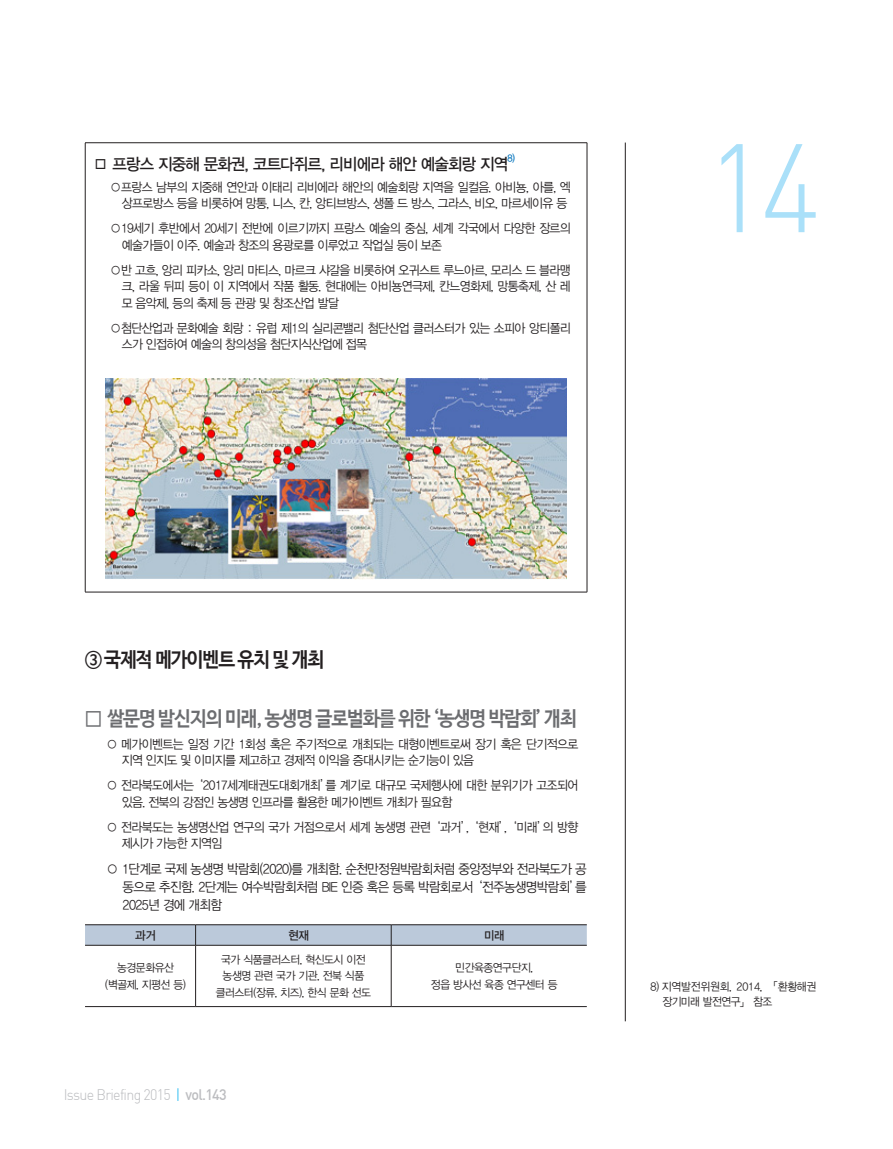
<style>
.page{position:relative;width:893px;height:1149px;background:#fff}
.page>*{position:absolute;margin:0;border:0;box-sizing:border-box;transform-origin:0 0}
.t1{font:123.6px "Dinlig";color:#aae0f9;scale:.95 1}
.t2{font:700 20.25px "Nanum Barun Gothic";letter-spacing:-.05em;color:#6c6d70;scale:.93 1}
.t3{font:700 20.25px "Nanum Barun Gothic";letter-spacing:-.05em;color:#231f20;scale:.93 1}
.t4{font:16.5px "YDIYGO330";letter-spacing:-.05em;color:#231f20;scale:.95 1}
.t5{font:15px "Dinlig";letter-spacing:-.05em;color:#bcbdc0;scale:.95 1}
.t6{font:13.5px/18px "YDIYGO320";letter-spacing:-.05em;color:#231f20;text-align:justify;scale:.93 1}
.t7{font:12.75px/16.5px "YDIYGO320";letter-spacing:-.05em;color:#231f20;scale:.93 1}
.ÙÅÁ_Û{font:12px "YDIYGO330";color:#231f20;scale:.95 1}
.ÙÅÁ_Û-2{font:11.25px "YDIYGO320";letter-spacing:-.04em;color:#231f20;scale:.95 1}
.ÙÅÁ_Û-3{font:11.25px/15px "YDIYGO320";letter-spacing:-.02em;color:#231f20;scale:.95 1}
.t8{font:9.6px "YDIYGO330";color:#0072bc;scale:.95 1}
.s1{color:#00aeef}
.s2{font-family:"Dinmed"}
</style>
<div class="page">
<hr style="left:625px;top:142px;width:1px;height:878px;background:#231f20">
<hr style="left:85px;top:142px;width:502px;height:1px;background:#231f20">
<hr style="left:85px;top:143px;width:1px;height:448px;background:#231f20">
<hr style="left:587px;top:143px;width:1px;height:448px;background:#231f20">
<hr style="left:85px;top:591px;width:502px;height:1px;background:#231f20">
<img style="left:106px;top:378px;width:460px;height:201px">
<div style="left:85px;top:925px;width:502px;height:19px;background:#bbc9da"></div>
<hr style="left:85px;top:924px;width:111px;height:1px;background:#231f20">
<hr style="left:196px;top:924px;width:195px;height:1px;background:#231f20">
<hr style="left:391px;top:924px;width:196px;height:1px;background:#231f20">
<hr style="left:85px;top:944px;width:111px;height:1px;background:#231f20">
<hr style="left:196px;top:944px;width:195px;height:1px;background:#231f20">
<hr style="left:391px;top:944px;width:196px;height:1px;background:#231f20">
<hr style="left:85px;top:1005px;width:111px;height:1px;background:#231f20">
<hr style="left:196px;top:1005px;width:195px;height:1px;background:#231f20">
<hr style="left:391px;top:1005px;width:196px;height:1px;background:#231f20">
<hr style="left:195px;top:945px;width:1px;height:61px;background:#231f20">
<hr style="left:391px;top:945px;width:1px;height:61px;background:#231f20">
<p class="t4" style="left:93px;top:154px;width:439px">□ 프랑스 지중해 문화권, 코트다쥐르, 리비에라 해안 예술회랑 지역</p>
<p class="t8" style="left:507px;top:153px;width:9px">8)</p>
<p class="t7" style="left:110px;top:179px;width:497px;text-align:right">○프랑스 남부의 지중해 연안과 이태리 리비에라 해안의 예술회랑 지역을 일컬음. 아비뇽, 아를, 엑 상프로방스 등을 비롯하여 망통, 니스, 칸, 앙티브방스, 생폴 드 방스, 그라스, 비오, 마르세이유 등</p>
<p class="t7" style="left:122px;top:220px;width:484px;text-indent:-12px">○19세기 후반에서 20세기 전반에 이르기까지 프랑스 예술의 중심, 세계 각국에서 다양한 장르의 예술가들이 이주. 예술과 창조의 용광로를 이루었고 작업실 등이 보존</p>
<p class="t7" style="left:122px;top:262px;width:484px;text-align:justify;text-indent:-12px">○반 고흐, 앙리 피카소, 앙리 마티스, 마르크 샤갈을 비롯하여 오귀스트 루느아르, 모리스 드 블라맹 크, 라울 뒤피 등이 이 지역에서 작품 활동. 현대에는 아비뇽연극제, 칸느영화제, 망통축제, 산 레 모 음악제, 등의 축제 등 관광 및 창조산업 발달</p>
<p class="t7" style="left:122px;top:320px;width:484px;text-indent:-12px">○첨단산업과 문화예술 회랑 : 유럽 제1의 실리콘밸리 첨단산업 클러스터가 있는 소피아 앙티폴리 스가 인접하여 예술의 창의성을 첨단지식산업에 접목</p>
<h1 class="t1" style="left:706px;top:111px;width:122px">14</h1>
<p class="t3" style="left:85px;top:648px;width:259px">③ 국제적 메가이벤트 유치 및 개최</p>
<p class="t2" style="left:85px;top:707px;width:530px">□ 쌀문명 발신지의 미래, 농생명 글로벌화를 위한 ‘농생명 박람회’ 개최</p>
<p class="t7" style="left:122px;top:735px;width:492px;text-indent:-15px">○ 메가이벤트는 일정 기간 1회성 혹은 주기적으로 개최되는 대형이벤트로써 장기 혹은 단기적으로 지역 인지도 및 이미지를 제고하고 경제적 이익을 증대시키는 순기능이 있음</p>
<p class="t7" style="left:122px;top:777px;width:492px;text-indent:-15px">○ 전라북도에서는 ‘2017세계태권도대회개최’를 계기로 대규모 국제행사에 대한 분위기가 고조되어 있음. 전북의 강점인 농생명 인프라를 활용한 메가이벤트 개최가 필요함</p>
<p class="t7" style="left:122px;top:818px;width:492px;text-indent:-15px">○ 전라북도는 농생명산업 연구의 국가 거점으로서 세계 농생명 관련 ‘과거’, ‘현재’, ‘미래’의 방향 제시가 가능한 지역임</p>
<p class="t6" style="left:123px;top:860px;width:501px;text-indent:-16px">○ 1단계로 국제 농생명 박람회(2020)를 개최함. 순천만정원박람회처럼 중앙정부와 전라북도가 공 동으로 추진함. 2단계는 여수박람회처럼 BIE 인증 혹은 등록 박람회로서 ‘전주농생명박람회’를 2025년 경에 개최함</p>
<p class="ÙÅÁ_Û" style="left:135px;top:928px;width:23px">과거</p>
<p class="ÙÅÁ_Û" style="left:288px;top:928px;width:23px">현재</p>
<p class="ÙÅÁ_Û" style="left:484px;top:928px;width:23px">미래</p>
<p class="ÙÅÁ_Û-2" style="left:117px;top:961px;width:61px">농경문화유산</p>
<p class="ÙÅÁ_Û-2" style="left:105px;top:977px;width:86px">(벽골제, 지평선 등)</p>
<p class="ÙÅÁ_Û-2" style="left:221px;top:952px;width:153px">국가 식품클러스터, 혁신도시 이전</p>
<p class="ÙÅÁ_Û-2" style="left:223px;top:969px;width:151px">농생명 관련 국가 기관, 전북 식품</p>
<p class="ÙÅÁ_Û-2" style="left:216px;top:985px;width:165px">클러스터(장류, 치즈), 한식 문화 선도</p>
<p class="ÙÅÁ_Û-2" style="left:455px;top:961px;width:84px">민간육종연구단지,</p>
<p class="ÙÅÁ_Û-2" style="left:431px;top:977px;width:135px">정읍 방사선 육종 연구센터 등</p>
<p class="ÙÅÁ_Û-3" style="left:662px;top:979px;width:164px;text-indent:-12px">8) 지역발전위원회, 2014, 「환황해권 장기미래 발전연구」 참조</p>
<p class="t5" style="left:64px;top:1085px;width:173px">Issue Briefing 2015 <span class="s1">|</span> <span class="s2">vol.143</span></p>
</div>
